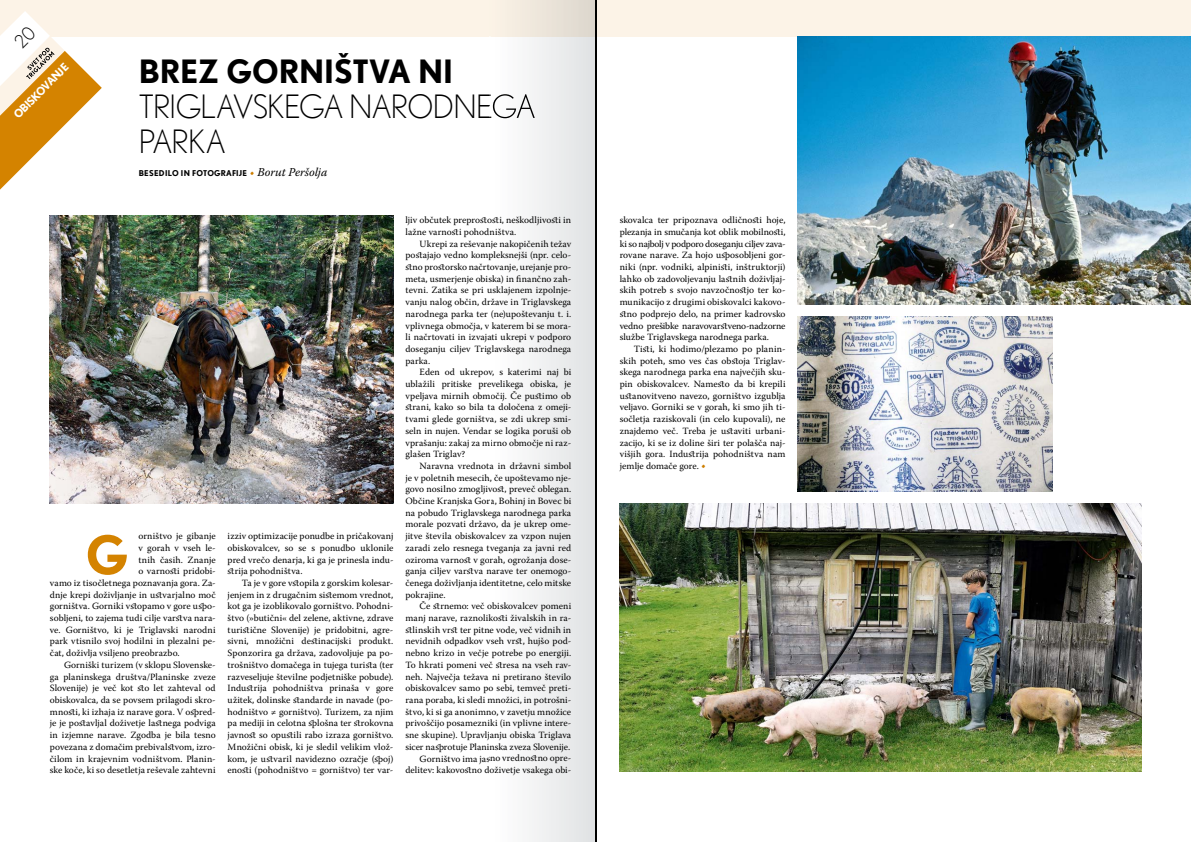
<style>
.page{position:relative;width:1191px;height:842px;background:#fff}
.page>*{position:absolute;margin:0;border:0;box-sizing:border-box;transform-origin:0 0}
.t1{font:700 53.3px "Nobel";color:#d48300}
.t2{font:300 32px/35.1px "Nobel";letter-spacing:-.025em;color:#000}
.t3{font:700 32px "Nobel";letter-spacing:-.005em;color:#000}
.t4{font:700 11px "Nobel";color:#fff}
.t5{font:9.5px/11.7px "Warnock Pro";letter-spacing:.01em;color:#000;text-align:justify}
.t6{font:700 8px "Nobel";letter-spacing:.025em;color:#000}
.s1{font-family:"Warnock Pro";font-weight:400;font-size:12px;color:#cd7e00}
.s2{font-family:"Warnock Pro";font-weight:400;font-style:italic;font-size:12px}
.s3{font-size:12px;color:#cd7e00}
</style>
<div class="page">
<img style="left:50px;top:215px;width:343px;height:288px">
<div style="left:0;top:0;width:595px;height:36px;background:#fcf3e7"></div>
<div style="left:595px;top:0;width:596px;height:36px;background:#fcf3e7"></div>
<img style="left:619px;top:503px;width:522px;height:269px">
<img style="left:797px;top:316px;width:255px;height:175px">
<img style="left:797px;top:36px;width:394px;height:268px">
<svg style="left:489px;top:36px;width:106px;height:806px"></svg>
<svg style="left:525px;top:0;width:70px;height:36px"></svg>
<svg style="left:489px;top:94px;width:1px;height:25px"></svg>
<svg style="left:489px;top:216px;width:1px;height:138px"></svg>
<svg style="left:489px;top:369px;width:1px;height:79px"></svg>
<svg style="left:489px;top:462px;width:1px;height:313px"></svg>
<img style="left:595px;top:0;width:1px;height:842px">
<svg style="left:0;top:11px;width:102px;height:179px"></svg>
<p class="t4" style="left:12px;top:113px;width:74px;rotate:-45deg">OBISKOVANJE</p>
<h2 class="t3" style="left:139px;top:57px;width:316px">BREZ GORNIŠTVA NI</h2>
<h2 class="t2" style="left:139px;top:91px;width:398px">TRIGLAVSKEGA NARODNEGA<br>PARKA</h2>
<p class="t6" style="left:139px;top:170px;width:190px">BESEDILO IN FOTOGRAFIJE <span class="s1">•</span> <span class="s2">Borut Peršolja</span></p>
<h1 class="t1" style="left:86px;top:532px;width:44px">G</h1>
<p class="t5" style="left:138px;top:531px;width:79px">orništvo je gibanje</p>
<p class="t5" style="left:138px;top:543px;width:79px">v gorah v vseh le-</p>
<p class="t5" style="left:138px;top:554px;width:79px">tnih časih. Znanje</p>
<p class="t5" style="left:138px;top:566px;width:79px">o varnosti pridobi-</p>
<p class="t5" style="left:50px;top:578px;width:167px">vamo iz tisočletnega poznavanja gora. Za-</p>
<p class="t5" style="left:50px;top:590px;width:167px">dnje krepi doživljanje in ustvarjalno moč</p>
<p class="t5" style="left:50px;top:601px;width:167px">gorništva. Gorniki vstopamo v gore uspo-</p>
<p class="t5" style="left:50px;top:613px;width:167px">sobljeni, to zajema tudi cilje varstva nara-</p>
<p class="t5" style="left:50px;top:625px;width:167px">ve. Gorništvo, ki je Triglavski narodni</p>
<p class="t5" style="left:50px;top:636px;width:167px">park vtisnilo svoj hodilni in plezalni pe-</p>
<p class="t5" style="left:50px;top:648px;width:131px">čat, doživlja vsiljeno preobrazbo.</p>
<p class="t5" style="left:64px;top:660px;width:153px">Gorniški turizem (v sklopu Slovenske-</p>
<p class="t5" style="left:50px;top:671px;width:167px">ga planinskega društva/Planinske zveze</p>
<p class="t5" style="left:50px;top:683px;width:167px">Slovenije) je več kot sto let zahteval od</p>
<p class="t5" style="left:50px;top:695px;width:167px">obiskovalca, da se povsem prilagodi skro-</p>
<p class="t5" style="left:50px;top:707px;width:167px">mnosti, ki izhaja iz narave gora. V ospred-</p>
<p class="t5" style="left:50px;top:718px;width:167px">je je postavljal doživetje lastnega podviga</p>
<p class="t5" style="left:50px;top:730px;width:167px">in izjemne narave. Zgodba je bila tesno</p>
<p class="t5" style="left:50px;top:742px;width:167px">povezana z domačim prebivalstvom, izro-</p>
<p class="t5" style="left:50px;top:753px;width:167px">čilom in krajevnim vodništvom. Planin-</p>
<p class="t5" style="left:50px;top:765px;width:167px">ske koče, ki so desetletja reševale zahtevni</p>
<p class="t5" style="left:228px;top:531px;width:168px">izziv optimizacije ponudbe in pričakovanj obiskovalcev, so se s ponudbo uklonile pred vrečo denarja, ki ga je prinesla indu&shy;strija pohodništva.</p>
<p class="t5" style="left:228px;top:578px;width:167px;text-indent:14px">Ta je v gore vstopila z gorskim kolesar&shy;jenjem in z drugačnim sistemom vrednot, kot ga je izoblikovalo gorništvo. Pohodni&shy;štvo (»butični« del zelene, aktivne, zdrave turistične Slovenije) je pridobitni, agre&shy;sivni, množični destinacijski produkt.<br>Sponzorira ga država, zadovoljuje pa po&shy;trošništvo domačega in tujega turista (ter razveseljuje številne podjetniške pobude).<br>Industrija pohodništva prinaša v gore užitek, dolinske standarde in navade (po&shy;hodništvo ≠ gorništvo). Turizem, za njim pa mediji in celotna splošna ter strokovna javnost so opustili rabo izraza gorništvo.<br>Množični obisk, ki je sledil velikim vlož&shy;kom, je ustvaril navidezno ozračje (spoj) enosti (pohodništvo = gorništvo) ter var-</p>
<p class="t5" style="left:405px;top:215px;width:167px">ljiv občutek preprostosti, neškodljivosti in lažne varnosti pohodništva.</p>
<p class="t5" style="left:405px;top:239px;width:167px;text-indent:14px">Ukrepi za reševanje nakopičenih težav postajajo vedno kompleksnejši (npr. celo&shy;stno prostorsko načrtovanje, urejanje pro&shy;meta, usmerjenje obi ka) in finančno zah&shy;tevni. Zatika se pri usklajenem izpolnje&shy;vanju nalog občin, d žave in Triglavskega narodnega parka ter (ne)upoštevanju t. i. vplivnega območja, v katerem bi se mora&shy;li načrtovati in izvaj ti ukrepi v podporo doseganju ciljev Triglavskega narodnega parka.</p>
<p class="t5" style="left:405px;top:367px;width:167px;text-indent:14px">Eden od ukrepo , s katerimi naj bi ublažili pritiske prevelikega obiska, je vpeljava mirnih območij. Če pustimo ob strani, kako so bila ta določena z omeji&shy;tvami glede gorništva, se zdi ukrep smi&shy;seln in nujen. Vendar se logika poruši ob vprašanju: zakaj za mirno območje ni raz&shy;glašen Triglav?</p>
<p class="t5" style="left:405px;top:461px;width:167px;text-indent:14px">Naravna vrednota in državni simbol je v poletnih mesecih, če upoštevamo nje&shy;govo nosilno zmogljivost, preveč oblegan.<br>Občine Kranjska Go a, Bohinj in Bovec bi na pobudo Triglavsk ga narodnega parka morale pozvati drža o, da je ukrep ome&shy;jitve števila obiskovalcev za vzpon nujen zaradi zelo resnega tveganja za javni red oziroma varnost v go ah, ogrožanja dose&shy;ganja ciljev varstva narave ter onemogo&shy;čenega doživljanja id ntitetne, celo mitske pokrajine.</p>
<p class="t5" style="left:405px;top:601px;width:167px;text-align:right">Če strnemo: več obiskovalcev pomeni manj narave, raznolikosti živalskih in ra&shy;stlinskih vrst ter pitne vode, več vidnih in nevidnih odpadkov vseh vrst, hujšo pod&shy;nebno krizo in večje potrebe po energiji.<br>To hkrati pomeni več stresa na vseh rav&shy;neh. Največja težava ni pretirano število obiskovalcev samo po sebi, temveč preti&shy;rana poraba, ki sledi množici, in potrošni&shy;štvo, ki si ga anonimno, v zavetju množice privoščijo posamezniki (in vplivne intere&shy;sne skupine). Upravljanju obiska Triglava sicer nasprotuje Planinska zveza Slovenije.<br>Gorništvo ima jasno vrednostno opre&shy;delitev: kakovostno doživetje vsakega obi-</p>
<p class="t5" style="left:488px;top:274px;width:5px">s</p>
<p class="t5" style="left:487px;top:297px;width:5px">r</p>
<p class="t5" style="left:487px;top:332px;width:6px">a</p>
<p class="t5" style="left:488px;top:367px;width:6px">v</p>
<p class="t5" style="left:486px;top:496px;width:7px;text-align:left">r e v</p>
<p class="t5" style="left:489px;top:554px;width:5px">r</p>
<p class="t5" style="left:487px;top:578px;width:6px">e</p>
<p class="t5" style="left:619px;top:215px;width:167px">skovalca ter pripoznava odličnosti hoje, plezanja in smučanja kot oblik mobilnosti, ki so najbolj v podporo doseganju ciljev zava&shy;rovane narave. Za hojo usposobljeni gor&shy;niki (npr. vodniki, alpinisti, inštruktorji) lahko ob zadovoljevanju lastnih doživljaj&shy;skih potreb s svojo navzočnostjo ter ko&shy;munikacijo z drugimi obiskovalci kakovo&shy;stno podprejo delo, na primer kadrovsko vedno prešibke naravovarstveno-nadzorne službe Triglavskega narodnega parka.</p>
<p class="t5" style="left:619px;top:344px;width:167px;text-indent:14px">Tisti, ki hodimo/plezamo po planin&shy;skih poteh, smo ves čas obstoja Triglav&shy;skega narodnega parka ena največjih sku&shy;pin obiskovalcev. Namesto da bi krepili ustanovitveno navezo, gorništvo izgublja veljavo. Gorniki se v gorah, ki smo jih ti&shy;sočletja raziskovali (in celo kupovali), ne znajdemo več. Treba je ustaviti urbani&shy;zacijo, ki se iz doline širi ter polašča naj&shy;višjih gora. Industrija pohodništva nam jemlje domače gore. <span class="s3">•</span></p>
</div>
